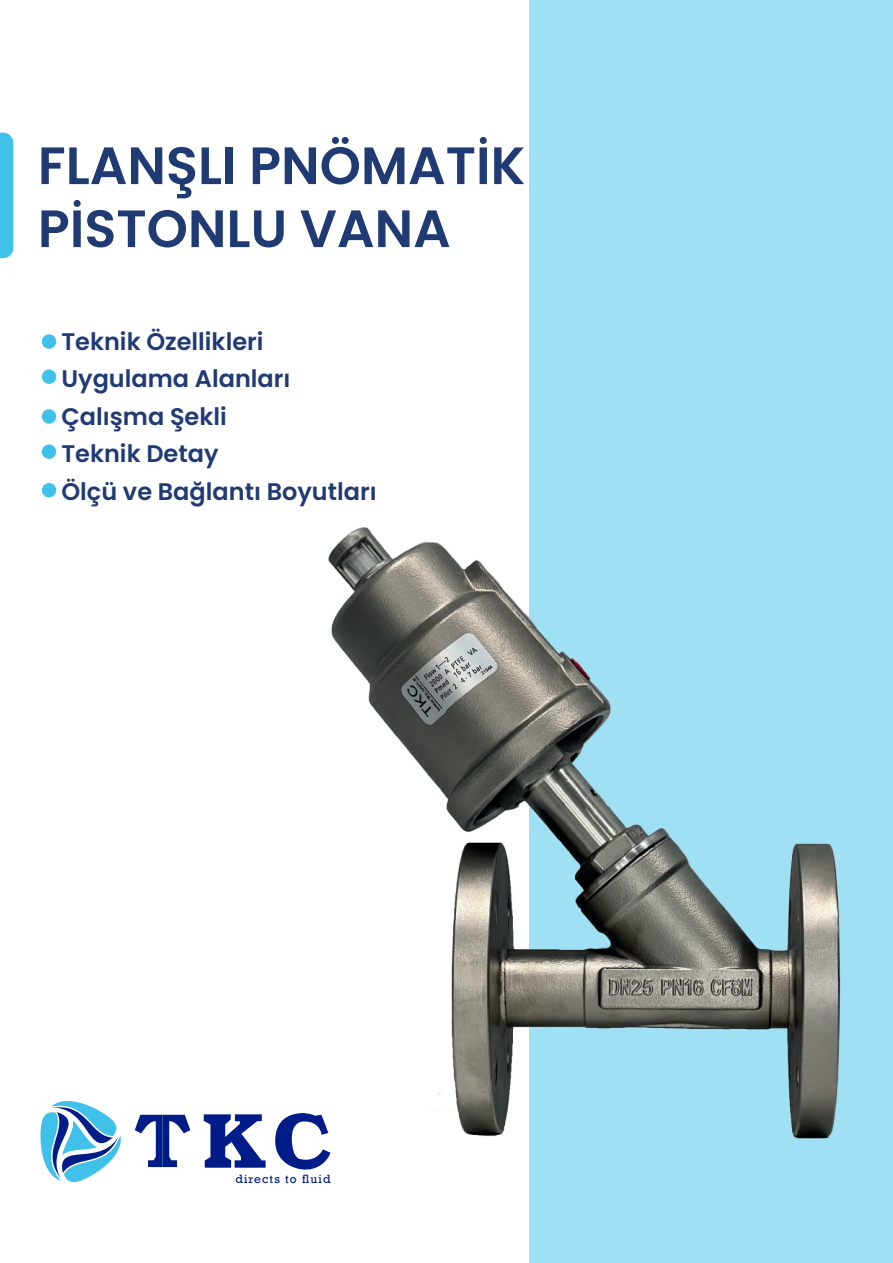
<style>
.page{position:relative;width:893px;height:1263px;background:#fff}
.page>*{position:absolute;margin:0;border:0;box-sizing:border-box;transform-origin:0 0}
.t1{font:600 52.5px/63px "Poppins";color:#203b74}
.t2{font:600 24px/37.5px "Poppins";color:#203b74}
.t3{font:11.25px "Rockwell";letter-spacing:.1em;color:#001c88}
</style>
<div class="page">
<div style="left:529px;top:0;width:364px;height:1263px;background:#9fe0f4"></div>
<div style="left:0;top:133px;width:13px;height:125px;background:#3fc1e9"></div>
<svg style="left:40px;top:1101px;width:81px;height:82px"></svg>
<svg style="left:135px;top:1115px;width:55px;height:52px"></svg>
<svg style="left:204px;top:1114px;width:31px;height:54px"></svg>
<div style="left:42px;top:334px;width:14px;height:15px;background:#3fc1e9;border-radius:50%"></div>
<div style="left:42px;top:369px;width:14px;height:15px;background:#3fc1e9;border-radius:50%"></div>
<div style="left:42px;top:409px;width:14px;height:15px;background:#3fc1e9;border-radius:50%"></div>
<div style="left:42px;top:444px;width:14px;height:15px;background:#3fc1e9;border-radius:50%"></div>
<div style="left:42px;top:483px;width:14px;height:14px;background:#3fc1e9;border-radius:50%"></div>
<img style="left:235px;top:527px;width:606px;height:643px">
<h1 class="t1" style="left:38px;top:134px;width:489px">FLANŞLI PNÖMATİK<br>PİSTONLU VANA</h1>
<p class="t2" style="left:61px;top:323px;width:317px">Teknik Özellikleri<br>Uygulama Alanları<br>Çalışma Şekli<br>Teknik Detay<br>Ölçü ve Bağlantı Boyutları</p>
<p class="t3" style="left:235px;top:1172px;width:97px">directs to fluid</p>
</div>
